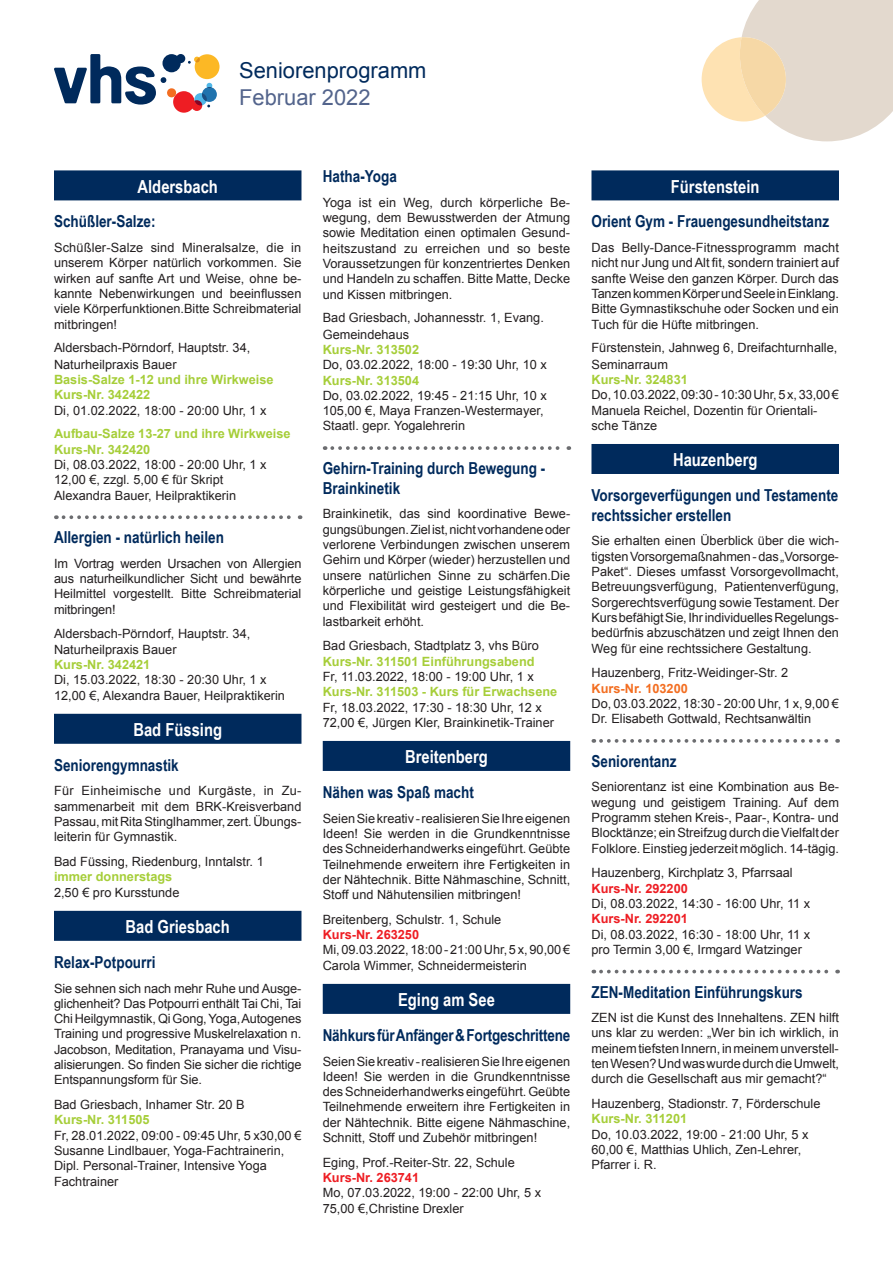
<style>
.page{position:relative;width:893px;height:1263px;background:#fff}
.page>*{position:absolute;margin:0;border:0;box-sizing:border-box;transform-origin:0 0}
.t1{font:21.9px "Arial";color:#002a5c}
.t2{font:21.9px "Arial";color:#53648c}
.t3{font:700 18px "Arial Narrow";color:#fff}
.t4{font:700 16.5px/19.8px "Arial Narrow";color:#002a5c}
.t5{font:12.75px/15.3px "Arial";color:#231f20}
.t6{font:700 12.75px/15.3px "Arial";color:#a6ce39}
.t7{font:700 12.75px "Arial";color:#ee1d23}
.t8{font:700 12.75px "Arial";color:#f36e21}
</style>
<div class="page">
<svg style="left:54px;top:54px;width:166px;height:59px"></svg>
<svg style="left:702px;top:0;width:191px;height:141px"></svg>
<div style="left:54px;top:170px;width:247px;height:30px;background:#002a5c"></div>
<svg style="left:63px;top:515px;width:238px;height:4px"></svg>
<div style="left:54px;top:714px;width:247px;height:30px;background:#002a5c"></div>
<div style="left:54px;top:911px;width:247px;height:30px;background:#002a5c"></div>
<div style="left:591px;top:170px;width:248px;height:30px;background:#002a5c"></div>
<div style="left:591px;top:444px;width:248px;height:30px;background:#002a5c"></div>
<svg style="left:601px;top:739px;width:237px;height:4px"></svg>
<svg style="left:601px;top:970px;width:237px;height:3px"></svg>
<svg style="left:332px;top:446px;width:237px;height:4px"></svg>
<div style="left:323px;top:741px;width:247px;height:30px;background:#002a5c"></div>
<div style="left:323px;top:984px;width:247px;height:30px;background:#002a5c"></div>
<h1 class="t1" style="left:239px;top:55px;width:189px">Seniorenprogramm</h1>
<h1 class="t2" style="left:239px;top:82px;width:133px">Februar 2022</h1>
<h2 class="t3" style="left:138px;top:173px;width:82px">Aldersbach</h2>
<p class="t4" style="left:54px;top:211px;width:103px">Schüßler-Salze:</p>
<p class="t5" style="left:54px;top:240px;width:249px;text-align:justify">Schüßler-Salze sind Mineralsalze, die in unserem Körper natürlich vorkommen. Sie wirken auf sanfte Art und Weise, ohne be&shy;kannte Nebenwirkungen und beeinflussen viele Körperfunktionen. Bitte Schreibmaterial mitbringen!</p>
<p class="t5" style="left:54px;top:340px;width:198px;line-height:16.2px">Aldersbach-Pörndorf, Hauptstr. 34,<br>Naturheilpraxis Bauer</p>
<p class="t6" style="left:54px;top:372px;width:221px">Basis-Salze 1-12 und ihre Wirkweise<br>Kurs-Nr. 342422</p>
<p class="t5" style="left:54px;top:402px;width:214px">Di, 01.02.2022, 18:00 - 20:00 Uhr, 1 x</p>
<p class="t6" style="left:54px;top:426px;width:238px">Aufbau-Salze 13-27 und ihre Wirkweise<br>Kurs-Nr. 342420</p>
<p class="t5" style="left:54px;top:457px;width:214px">Di, 08.03.2022, 18:00 - 20:00 Uhr, 1 x<br>12,00 €, zzgl. 5,00 € für Skript<br>Alexandra Bauer, Heilpraktikerin</p>
<p class="t4" style="left:54px;top:527px;width:171px">Allergien - natürlich heilen</p>
<p class="t5" style="left:54px;top:556px;width:249px;text-align:justify">Im Vortrag werden Ursachen von Allergien aus naturheilkundlicher Sicht und bewährte Heilmittel vorgestellt. Bitte Schreibmaterial mitbringen!</p>
<p class="t5" style="left:54px;top:625px;width:198px;line-height:16.2px">Aldersbach-Pörndorf, Hauptstr. 34,<br>Naturheilpraxis Bauer</p>
<p class="t6" style="left:54px;top:657px;width:98px">Kurs-Nr. 342421</p>
<p class="t5" style="left:54px;top:672px;width:233px">Di, 15.03.2022, 18:30 - 20:30 Uhr, 1 x<br>12,00 €, Alexandra Bauer, Heilpraktikerin</p>
<h2 class="t3" style="left:133px;top:716px;width:90px">Bad Füssing</h2>
<p class="t4" style="left:54px;top:754px;width:126px">Seniorengymnastik</p>
<p class="t5" style="left:54px;top:783px;width:249px;text-align:justify">Für Einheimische und Kurgäste, in Zu&shy;sammenarbeit mit dem BRK-Kreisverband Passau, mit Rita Stinglhammer, zert. Übungs&shy;leiterin für Gymnastik.</p>
<p class="t5" style="left:54px;top:854px;width:211px">Bad Füssing, Riedenburg, Inntalstr. 1</p>
<p class="t6" style="left:54px;top:869px;width:120px">immer donnerstags</p>
<p class="t5" style="left:54px;top:884px;width:127px">2,50 € pro Kursstunde</p>
<h2 class="t3" style="left:126px;top:913px;width:106px">Bad Griesbach</h2>
<p class="t4" style="left:54px;top:951px;width:103px">Relax-Potpourri</p>
<p class="t5" style="left:54px;top:980px;width:249px;text-align:justify">Sie sehnen sich nach mehr Ruhe und Ausge&shy;glichenheit? Das Potpourri enthält Tai Chi, Tai Chi Heilgymnastik, Qi Gong, Yoga, Autogenes Training und progressive Muskelrelaxation n.<br>Jacobson, Meditation, Pranayama und Visu&shy;alisierungen. So finden Sie sicher die richtige Entspannungsform für Sie.</p>
<p class="t5" style="left:54px;top:1097px;width:192px">Bad Griesbach, Inhamer Str. 20 B</p>
<p class="t6" style="left:54px;top:1112px;width:97px">Kurs-Nr. 311505</p>
<p class="t5" style="left:54px;top:1127px;width:249px">Fr, 28.01.2022, 09:00 - 09:45 Uhr, 5 x 30,00 € Susanne Lindlbauer, Yoga-Fachtrainerin, Dipl. Personal-Trainer, Intensive Yoga Fachtrainer</p>
<p class="t4" style="left:323px;top:166px;width:76px">Hatha-Yoga</p>
<p class="t5" style="left:323px;top:195px;width:249px;text-align:justify">Yoga ist ein Weg, durch körperliche Be&shy;wegung, dem Bewusstwerden der Atmung sowie Meditation einen optimalen Gesund&shy;heitszustand zu erreichen und so beste Voraussetzungen für konzentriertes Denken und Handeln zu schaffen. Bitte Matte, Decke und Kissen mitbringen.</p>
<p class="t5" style="left:323px;top:310px;width:223px;line-height:16.2px">Bad Griesbach, Johannesstr. 1, Evang.<br>Gemeindehaus</p>
<p class="t6" style="left:323px;top:342px;width:98px">Kurs-Nr. 313502</p>
<p class="t5" style="left:323px;top:357px;width:225px">Do, 03.02.2022, 18:00 - 19:30 Uhr, 10 x</p>
<p class="t6" style="left:323px;top:372px;width:98px">Kurs-Nr. 313504</p>
<p class="t5" style="left:323px;top:388px;width:225px">Do, 03.02.2022, 19:45 - 21:15 Uhr, 10 x<br>105,00 €, Maya Franzen-Westermayer,<br>Staatl. gepr. Yogalehrerin</p>
<p class="t4" style="left:323px;top:457px;width:224px">Gehirn-Training durch Bewegung -<br>Brainkinetik</p>
<p class="t5" style="left:323px;top:506px;width:249px;text-align:justify">Brainkinetik, das sind koordinative Bewe&shy;gungsübungen. Ziel ist, nicht vorhandene oder verlorene Verbindungen zwischen unserem Gehirn und Körper (wieder) herzustellen und unsere natürlichen Sinne zu schärfen.Die körperliche und geistige Leistungsfähigkeit und Flexibilität wird gesteigert und die Be&shy;lastbarkeit erhöht.</p>
<p class="t5" style="left:323px;top:638px;width:218px">Bad Griesbach, Stadtplatz 3, vhs Büro</p>
<p class="t6" style="left:323px;top:654px;width:213px">Kurs-Nr. 311501 Einführungsabend</p>
<p class="t5" style="left:323px;top:669px;width:212px">Fr, 11.03.2022, 18:00 - 19:00 Uhr, 1 x</p>
<p class="t6" style="left:323px;top:684px;width:236px">Kurs-Nr. 311503 - Kurs für Erwachsene</p>
<p class="t5" style="left:323px;top:699px;width:233px">Fr, 18.03.2022, 17:30 - 18:30 Uhr, 12 x<br>72,00 €, Jürgen Kler, Brainkinetik-Trainer</p>
<h2 class="t3" style="left:405px;top:743px;width:84px">Breitenberg</h2>
<p class="t4" style="left:323px;top:781px;width:153px">Nähen was Spaß macht</p>
<p class="t5" style="left:323px;top:810px;width:249px;text-align:justify">Seien Sie kreativ - realisieren Sie Ihre eigenen Ideen! Sie werden in die Grundkenntnisse des Schneiderhandwerks eingeführt. Geübte Teilnehmende erweitern ihre Fertigkeiten in der Nähtechnik. Bitte Nähmaschine, Schnitt, Stoff und Nähutensilien mitbringen!</p>
<p class="t5" style="left:323px;top:912px;width:180px">Breitenberg, Schulstr. 1, Schule</p>
<p class="t7" style="left:323px;top:926px;width:98px">Kurs-Nr. 263250</p>
<p class="t5" style="left:323px;top:942px;width:249px">Mi, 09.03.2022, 18:00 - 21:00 Uhr, 5 x, 90,00 €<br>Carola Wimmer, Schneidermeisterin</p>
<h2 class="t3" style="left:398px;top:986px;width:98px">Eging am See</h2>
<p class="t4" style="left:323px;top:1024px;width:249px">Nähkurs für Anfänger &amp; Fortgeschrittene</p>
<p class="t5" style="left:323px;top:1053px;width:249px;text-align:justify">Seien Sie kreativ - realisieren Sie Ihre eigenen Ideen! Sie werden in die Grundkenntnisse des Schneiderhandwerks eingeführt. Geübte Teilnehmende erweitern ihre Fertigkeiten in der Nähtechnik. Bitte eigene Nähmaschine, Schnitt, Stoff und Zubehör mitbringen!</p>
<p class="t5" style="left:323px;top:1154px;width:194px">Eging, Prof.-Reiter-Str. 22, Schule</p>
<p class="t7" style="left:323px;top:1168px;width:98px">Kurs-Nr. 263741</p>
<p class="t5" style="left:323px;top:1185px;width:220px">Mo, 07.03.2022, 19:00 - 22:00 Uhr, 5 x<br>75,00 €, Christine Drexler</p>
<h2 class="t3" style="left:671px;top:173px;width:90px">Fürstenstein</h2>
<p class="t4" style="left:591px;top:211px;width:239px">Orient Gym - Frauengesundheitstanz</p>
<p class="t5" style="left:591px;top:240px;width:249px;text-align:justify">Das Belly-Dance-Fitnessprogramm macht nicht nur Jung und Alt fit, sondern trainiert auf sanfte Weise den ganzen Körper. Durch das Tanzen kommen Körper und Seele in Einklang.<br>Bitte Gymnastikschuhe oder Socken und ein Tuch für die Hüfte mitbringen.</p>
<p class="t5" style="left:591px;top:340px;width:247px;line-height:16.2px">Fürstenstein, Jahnweg 6, Dreifachturnhalle,<br>Seminarraum</p>
<p class="t6" style="left:591px;top:372px;width:98px">Kurs-Nr. 324831</p>
<p class="t5" style="left:591px;top:387px;width:249px">Do, 10.03.2022, 09:30 - 10:30 Uhr, 5 x, 33,00 €<br>Manuela Reichel, Dozentin für Orientali&shy;sche Tänze</p>
<h2 class="t3" style="left:673px;top:446px;width:86px">Hauzenberg</h2>
<p class="t4" style="left:591px;top:484px;width:248px">Vorsorgeverfügungen und Testamente rechtssicher erstellen</p>
<p class="t5" style="left:591px;top:533px;width:249px;text-align:justify">Sie erhalten einen Überblick über die wich&shy;tigsten Vorsorgemaßnahmen - das „Vorsorge-Paket“. Dieses umfasst Vorsorgevollmacht, Betreuungsverfügung, Patientenverfügung, Sorgerechtsverfügung sowie Testament. Der Kurs befähigt Sie, Ihr individuelles Regelungs&shy;bedürfnis abzuschätzen und zeigt Ihnen den Weg für eine rechtssichere Gestaltung.</p>
<p class="t5" style="left:591px;top:665px;width:198px">Hauzenberg, Fritz-Weidinger-Str. 2</p>
<p class="t8" style="left:591px;top:679px;width:98px">Kurs-Nr. 103200</p>
<p class="t5" style="left:591px;top:696px;width:249px">Do, 03.03.2022, 18:30 - 20:00 Uhr, 1 x, 9,00 €<br>Dr. Elisabeth Gottwald, Rechtsanwältin</p>
<p class="t4" style="left:591px;top:750px;width:86px">Seniorentanz</p>
<p class="t5" style="left:591px;top:779px;width:249px;text-align:justify">Seniorentanz ist eine Kombination aus Be&shy;wegung und geistigem Training. Auf dem Programm stehen Kreis-, Paar-, Kontra- und Blocktänze; ein Streifzug durch die Vielfalt der Folklore. Einstieg jederzeit möglich. 14-tägig.</p>
<p class="t5" style="left:591px;top:865px;width:203px">Hauzenberg, Kirchplatz 3, Pfarrsaal</p>
<p class="t7" style="left:591px;top:879px;width:98px">Kurs-Nr. 292200</p>
<p class="t5" style="left:591px;top:896px;width:220px">Di, 08.03.2022, 14:30 - 16:00 Uhr, 11 x</p>
<p class="t7" style="left:591px;top:910px;width:98px">Kurs-Nr. 292201</p>
<p class="t5" style="left:591px;top:926px;width:220px">Di, 08.03.2022, 16:30 - 18:00 Uhr, 11 x pro Termin 3,00 €, Irmgard Watzinger</p>
<p class="t4" style="left:591px;top:981px;width:213px">ZEN-Meditation Einführungskurs</p>
<p class="t5" style="left:591px;top:1010px;width:249px;text-align:justify">ZEN ist die Kunst des Innehaltens. ZEN hilft uns klar zu werden: „Wer bin ich wirklich, in meinem tiefsten Innern, in meinem unverstell&shy;ten Wesen? Und was wurde durch die Umwelt, durch die Gesellschaft aus mir gemacht?“</p>
<p class="t5" style="left:591px;top:1096px;width:230px">Hauzenberg, Stadionstr. 7, Förderschule</p>
<p class="t6" style="left:591px;top:1111px;width:97px">Kurs-Nr. 311201</p>
<p class="t5" style="left:591px;top:1126px;width:218px">Do, 10.03.2022, 19:00 - 21:00 Uhr, 5 x<br>60,00 €, Matthias Uhlich, Zen-Lehrer,<br>Pfarrer i. R.</p>
</div>
